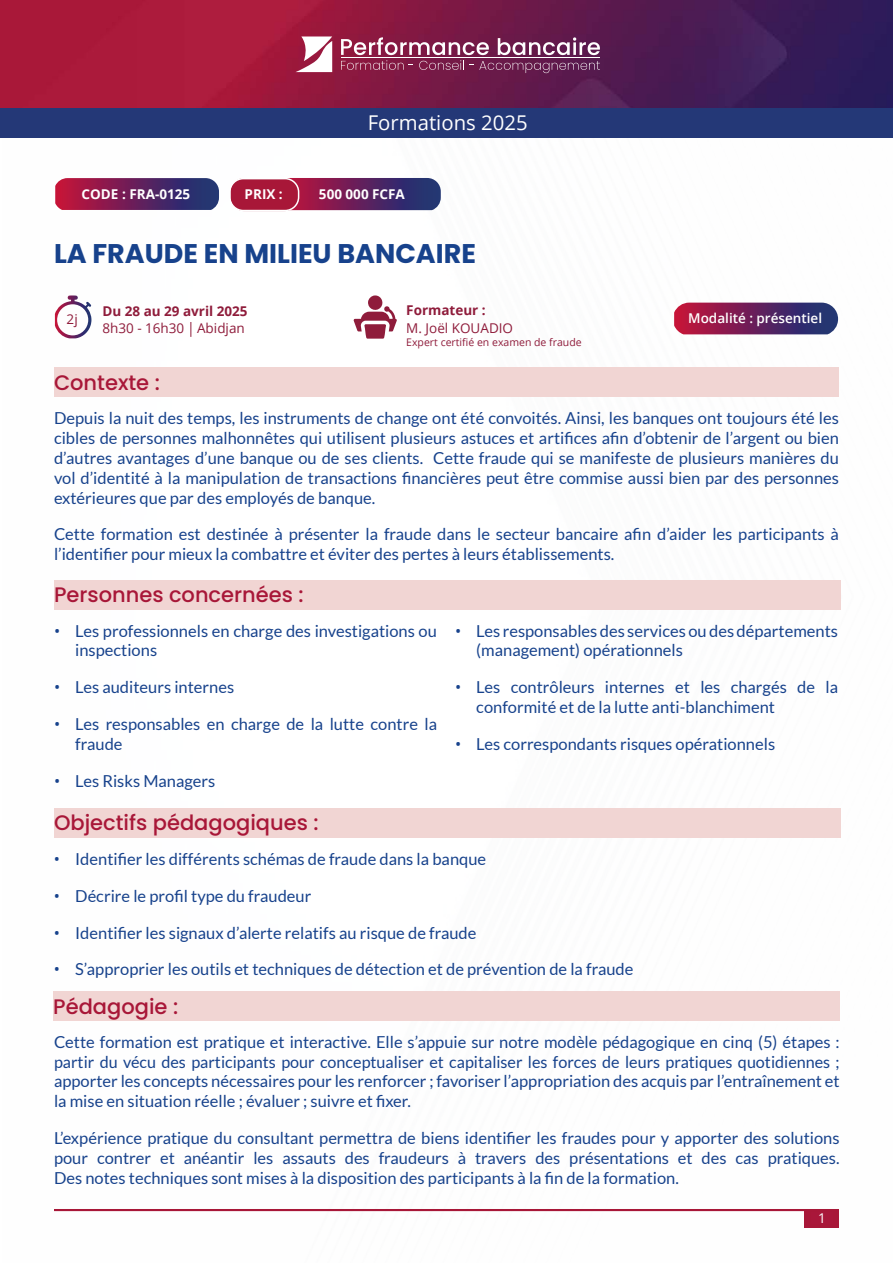
<style>
.page{position:relative;width:893px;height:1263px;background:#fff}
.page>*{position:absolute;margin:0;border:0;box-sizing:border-box;transform-origin:0 0}
.t1{font:700 27px "Poppins";color:#17428c}
.t2{font:500 21px "Poppins";color:#a81738}
.t3{font:20.4px "Open Sans";color:#fff}
.t4{font:16.5px/19.8px "Lato";color:#17428c}
.t5{font:13.5px "Open Sans";color:#8f1c3b}
.t6{font:700 13.5px "Open Sans";color:#fff}
.t7{font:700 13.5px "Open Sans";color:#8f1c3b}
.t8{font:600 13.5px "Open Sans";color:#fff}
.t9{font:13.5px "Open Sans";color:#fff}
.t10{font:10.5px "Open Sans";color:#8f1c3b}
.s1{font-family:"Open Sans"}
</style>
<div class="page">
<img style="left:0;top:0;width:893px;height:108px">
<svg style="left:295px;top:36px;width:37px;height:36px"></svg>
<svg style="left:341px;top:37px;width:259px;height:36px;background:#924c6f"></svg>
<hr style="left:341px;top:58px;width:259px;height:1px;background:#fff">
<div style="left:0;top:108px;width:893px;height:30px;background:#243877"></div>
<hr style="left:54px;top:1209px;width:785px;height:2px;background:#a81738">
<div style="left:805px;top:1210px;width:34px;height:17px;background:#a81738"></div>
<svg style="left:55px;top:178px;width:164px;height:32px;background:#6d275d"></svg>
<svg style="left:289px;top:178px;width:152px;height:32px;background:#612660"></svg>
<div style="left:230px;top:178px;width:68px;height:33px;background:#a81738;border-radius:14px"></div>
<div style="left:229px;top:178px;width:70px;height:33px;border:2px solid #fff;border-radius:14px"></div>
<svg style="left:674px;top:303px;width:164px;height:31px;background:#6e285e"></svg>
<div style="left:53px;top:992px;width:787px;height:29px;background:#f1d5d3"></div>
<div style="left:54px;top:367px;width:785px;height:30px;background:#f1d5d3"></div>
<div style="left:54px;top:580px;width:787px;height:30px;background:#f1d5d3"></div>
<div style="left:54px;top:808px;width:787px;height:29px;background:#f1d5d3"></div>
<svg style="left:353px;top:295px;width:44px;height:44px"></svg>
<svg style="left:55px;top:295px;width:37px;height:43px"></svg>
<svg style="left:190px;top:322px;width:1px;height:15px"></svg>
<p class="t3" style="left:368px;top:109px;width:161px">Formations 2025</p>
<p class="t6" style="left:82px;top:184px;width:110px">CODE : FRA-0125</p>
<p class="t6" style="left:245px;top:184px;width:40px">PRIX :</p>
<p class="t6" style="left:319px;top:184px;width:88px">500 000 FCFA</p>
<h1 class="t1" style="left:54px;top:238px;width:424px">LA FRAUDE EN MILIEU BANCAIRE</h1>
<p class="t7" style="left:406px;top:301px;width:81px">Formateur :</p>
<p class="t5" style="left:406px;top:319px;width:108px">M. Joël KOUADIO</p>
<p class="t10" style="left:406px;top:335px;width:177px">Expert certifié en examen de fraude</p>
<p class="t7" style="left:102px;top:302px;width:147px">Du 28 au 29 avril 2025</p>
<p class="t5" style="left:102px;top:319px;width:144px">8h30 - 16h30 Abidjan</p>
<p class="t5" style="left:67px;top:309px;width:13px">2j</p>
<p class="t8" style="left:688px;top:309px;width:135px">Modalité : présentiel</p>
<p class="t2" style="left:54px;top:370px;width:107px">Contexte :</p>
<p class="t4" style="left:54px;top:408px;width:786px;text-align:justify">Depuis la nuit des temps, les instruments de change ont été convoités. Ainsi, les banques ont toujours été les cibles de personnes malhonnêtes qui utilisent plusieurs astuces et artifices afin d’obtenir de l’argent ou bien d’autres avantages d’une banque ou de ses clients. Cette fraude qui se manifeste de plusieurs manières du vol d’identité à la manipulation de transactions financières peut être commise aussi bien par des personnes extérieures que par des employés de banque.</p>
<p class="t4" style="left:54px;top:524px;width:786px">Cette formation est destinée à présenter la fraude dans le secteur bancaire afin d’aider les participants à l’identifier pour mieux la combattre et éviter des pertes à leurs établissements.</p>
<p class="t2" style="left:54px;top:583px;width:251px">Personnes concernées :</p>
<p class="t4" style="left:75px;top:621px;width:363px;text-indent:-21px"><span class="s1">•</span> Les professionnels en charge des investigations ou inspections</p>
<p class="t4" style="left:54px;top:677px;width:182px"><span class="s1">•</span> Les auditeurs internes</p>
<p class="t4" style="left:75px;top:714px;width:363px;text-indent:-21px"><span class="s1">•</span> Les responsables en charge de la lutte contre la fraude</p>
<p class="t4" style="left:54px;top:771px;width:163px"><span class="s1">•</span> Les Risks Managers</p>
<p class="t2" style="left:54px;top:810px;width:266px">Objectifs pédagogiques :</p>
<p class="t4" style="left:476px;top:621px;width:363px;text-indent:-21px"><span class="s1">•</span> Les responsables des services ou des départements (management) opérationnels</p>
<p class="t4" style="left:476px;top:677px;width:363px;text-indent:-21px"><span class="s1">•</span> Les contrôleurs internes et les chargés de la conformité et de la lutte anti-blanchiment</p>
<p class="t4" style="left:455px;top:734px;width:322px"><span class="s1">•</span> Les correspondants risques opérationnels</p>
<p class="t4" style="left:54px;top:849px;width:434px"><span class="s1">•</span> Identifier les différents schémas de fraude dans la banque</p>
<p class="t4" style="left:54px;top:886px;width:259px"><span class="s1">•</span> Décrire le profil type du fraudeur</p>
<p class="t4" style="left:54px;top:923px;width:424px"><span class="s1">•</span> Identifier les signaux d’alerte relatifs au risque de fraude</p>
<p class="t4" style="left:54px;top:959px;width:581px"><span class="s1">•</span> S’approprier les outils et techniques de détection et de prévention de la fraude</p>
<p class="t2" style="left:53px;top:994px;width:126px">Pédagogie :</p>
<p class="t4" style="left:54px;top:1032px;width:787px;text-align:justify">Cette formation est pratique et interactive. Elle s’appuie sur notre modèle pédagogique en cinq (5) étapes : partir du vécu des participants pour conceptualiser et capitaliser les forces de leurs pratiques quotidiennes ; apporter les concepts nécessaires pour les renforcer ; favoriser l’appropriation des acquis par l’entraînement et la mise en situation réelle ; évaluer ; suivre et fixer.</p>
<p class="t4" style="left:54px;top:1128px;width:787px;text-align:justify">L’expérience pratique du consultant permettra de biens identifier les fraudes pour y apporter des solutions pour contrer et anéantir les assauts des fraudeurs à travers des présentations et des cas pratiques.<br>Des notes techniques sont mises à la disposition des participants à la fin de la formation.</p>
<p class="t9" style="left:818px;top:1208px;width:9px">8</p>
<p class="t9" style="left:818px;top:1208px;width:9px">1</p>
</div>
